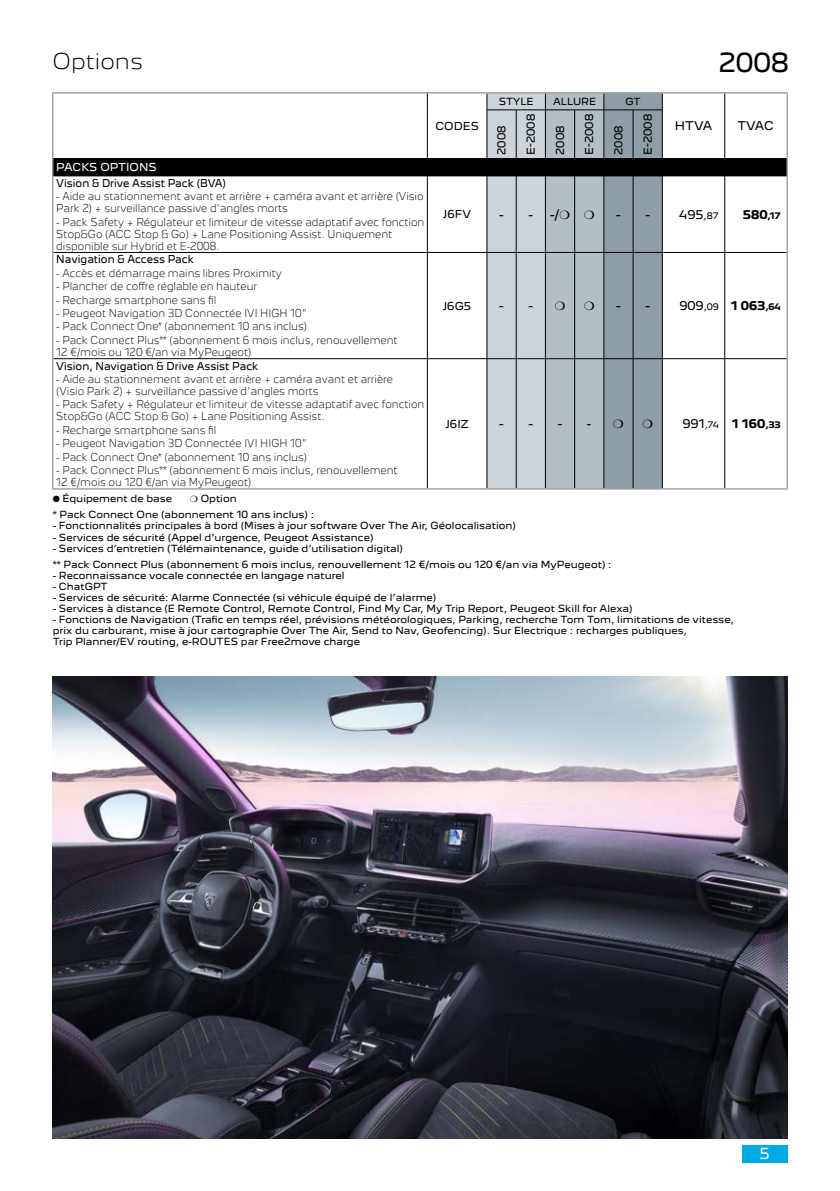
<style>
.page{position:relative;width:840px;height:1191px;background:#fff}
.page>*{position:absolute;margin:0;border:0;box-sizing:border-box;transform-origin:0 0}
.t1{font:24px "Peugeot New";color:#000}
.t2{font:300 20px "Peugeot New";color:#000}
.t3{font:14px "Peugeot New";color:#fff}
.t4{font:12px "Peugeot New";color:#000}
.t5{font:700 11px "Peugeot New";color:#000}
.t6{font:11px "Peugeot New";color:#000}
.t7{font:300 10px/12px "Peugeot New";color:#000;scale:.9 1}
.t8{font:10px "Peugeot New";color:#000;scale:.9 1}
.t9{font:10px "Peugeot New";color:#000}
.t10{font:10px "Peugeot New";color:#fff}
.t11{font:9px/16.6px "Peugeot New";color:#000}
.s1{font-size:8.2px}
.s2{font-weight:400}
.s3{font-weight:400;font-size:8.2px}
</style>
<div class="page">
<img style="left:52px;top:676px;width:734px;height:462px">
<div style="left:741px;top:1145px;width:46px;height:17px;background:#00aae5"></div>
<div style="left:53px;top:158px;width:733px;height:18px;background:#000"></div>
<hr style="left:427px;top:176px;width:1px;height:76px;background:#000">
<hr style="left:53px;top:252px;width:374px;height:1px;background:#000">
<hr style="left:427px;top:252px;width:59px;height:1px;background:#000">
<hr style="left:427px;top:253px;width:1px;height:105px;background:#000">
<hr style="left:53px;top:358px;width:374px;height:1px;background:#000">
<hr style="left:427px;top:358px;width:59px;height:1px;background:#000">
<hr style="left:427px;top:359px;width:1px;height:129px;background:#000">
<hr style="left:52px;top:92px;width:375px;height:2px;background:#9d9d9c">
<svg style="left:52px;top:94px;width:1px;height:16px"></svg>
<hr style="left:427px;top:92px;width:59px;height:2px;background:#9d9d9c">
<hr style="left:486px;top:92px;width:30px;height:2px;background:#9d9d9c">
<hr style="left:516px;top:92px;width:29px;height:2px;background:#9d9d9c">
<hr style="left:545px;top:92px;width:29px;height:2px;background:#9d9d9c">
<hr style="left:574px;top:92px;width:29px;height:2px;background:#9d9d9c">
<hr style="left:603px;top:92px;width:29px;height:2px;background:#9d9d9c">
<hr style="left:632px;top:92px;width:30px;height:2px;background:#9d9d9c">
<hr style="left:662px;top:92px;width:62px;height:2px;background:#9d9d9c">
<hr style="left:724px;top:92px;width:63px;height:2px;background:#9d9d9c">
<hr style="left:52px;top:110px;width:1px;height:48px;background:#9d9d9c">
<svg style="left:52px;top:158px;width:1px;height:18px"></svg>
<hr style="left:52px;top:176px;width:1px;height:76px;background:#9d9d9c">
<hr style="left:52px;top:252px;width:1px;height:107px;background:#9d9d9c">
<hr style="left:52px;top:359px;width:1px;height:129px;background:#9d9d9c">
<hr style="left:52px;top:488px;width:375px;height:1px;background:#9d9d9c">
<hr style="left:427px;top:488px;width:59px;height:1px;background:#9d9d9c">
<svg style="left:427px;top:94px;width:1px;height:16px"></svg>
<hr style="left:427px;top:110px;width:1px;height:48px;background:#000">
<svg style="left:486px;top:93px;width:301px;height:396px"></svg>
<h2 class="t2" style="left:52px;top:44px;width:92px">Options</h2>
<h1 class="t1" style="left:718px;top:42px;width:72px">2008</h1>
<p class="t10" style="left:56px;top:159px;width:102px">PACKS OPTIONS</p>
<p class="t8" style="left:56px;top:174px;width:190px">Vision &amp; Drive Assist Pack (BVA)</p>
<p class="t7" style="left:56px;top:189px;width:409px">- Aide au stationnement avant et arrière + caméra avant et arrière (Visio<br>Park 2) + surveillance passive d'angles morts</p>
<p class="t7" style="left:56px;top:215px;width:410px">- Pack Safety + Régulateur et limiteur de vitesse adaptatif avec fonction<br>Stop&amp;Go (ACC Stop &amp; Go) + Lane Positioning Assist. Uniquement disponible sur Hybrid et E-2008.</p>
<p class="t8" style="left:56px;top:251px;width:154px">Navigation &amp; Access Pack</p>
<p class="t7" style="left:56px;top:266px;width:252px">- Accès et démarrage mains libres Proximity</p>
<p class="t7" style="left:56px;top:279px;width:224px">- Plancher de coffre réglable en hauteur</p>
<p class="t7" style="left:56px;top:293px;width:179px">- Recharge smartphone sans fil</p>
<p class="t7" style="left:56px;top:306px;width:280px">- Peugeot Navigation 3D Connectée IVI HIGH 10"</p>
<p class="t7" style="left:56px;top:320px;width:280px">- Pack Connect One* (abonnement 10 ans inclus)</p>
<p class="t7" style="left:56px;top:333px;width:380px">- Pack Connect Plus** (abonnement 6 mois inclus, renouvellement<br>12 €/mois ou 120 €/an via MyPeugeot)</p>
<p class="t8" style="left:56px;top:357px;width:226px">Vision, Navigation &amp; Drive Assist Pack</p>
<p class="t7" style="left:56px;top:372px;width:375px">- Aide au stationnement avant et arrière + caméra avant et arrière (Visio Park 2) + surveillance passive d'angles morts</p>
<p class="t7" style="left:56px;top:397px;width:410px">- Pack Safety + Régulateur et limiteur de vitesse adaptatif avec fonction<br>Stop&amp;Go (ACC Stop &amp; Go) + Lane Positioning Assist.</p>
<p class="t7" style="left:56px;top:423px;width:179px">- Recharge smartphone sans fil</p>
<p class="t7" style="left:56px;top:436px;width:280px">- Peugeot Navigation 3D Connectée IVI HIGH 10"</p>
<p class="t7" style="left:56px;top:450px;width:280px">- Pack Connect One* (abonnement 10 ans inclus)</p>
<p class="t7" style="left:56px;top:463px;width:380px">- Pack Connect Plus** (abonnement 6 mois inclus, renouvellement<br>12 €/mois ou 120 €/an via MyPeugeot)</p>
<p class="t9" style="left:435px;top:117px;width:45px">CODES</p>
<p class="t11" style="left:498px;top:93px;width:36px">STYLE</p>
<p class="t11" style="left:552px;top:93px;width:45px">ALLURE</p>
<p class="t11" style="left:625px;top:93px;width:17px">GT</p>
<p class="t9" style="left:493px;top:155px;width:31px;rotate:-90deg">2008</p>
<p class="t9" style="left:522px;top:155px;width:42px;rotate:-90deg">E-2008</p>
<p class="t9" style="left:551px;top:155px;width:31px;rotate:-90deg">2008</p>
<p class="t9" style="left:580px;top:155px;width:42px;rotate:-90deg">E-2008</p>
<p class="t9" style="left:610px;top:155px;width:31px;rotate:-90deg">2008</p>
<p class="t9" style="left:639px;top:155px;width:42px;rotate:-90deg">E-2008</p>
<p class="t6" style="left:674px;top:117px;width:39px">HTVA</p>
<p class="t6" style="left:737px;top:117px;width:38px">TVAC</p>
<p class="t9" style="left:443px;top:206px;width:29px">J6FV</p>
<p class="t4" style="left:499px;top:204px;width:35px">- -</p>
<p class="t4" style="left:549px;top:204px;width:11px">-/</p>
<p class="t4" style="left:616px;top:204px;width:35px">- -</p>
<p class="t6" style="left:679px;top:205px;width:41px">495<span class="s1">,87</span></p>
<p class="t5" style="left:742px;top:205px;width:40px">580<span class="s1">,17</span></p>
<p class="t9" style="left:443px;top:297px;width:30px">J6G5</p>
<p class="t4" style="left:499px;top:296px;width:35px">- -</p>
<p class="t4" style="left:616px;top:296px;width:35px">- -</p>
<p class="t5" style="left:679px;top:296px;width:103px"><span class="s2">909</span><span class="s3">,09</span> 1 063<span class="s1">,64</span></p>
<p class="t9" style="left:445px;top:415px;width:24px">J6IZ</p>
<p class="t4" style="left:499px;top:414px;width:35px">- -</p>
<p class="t4" style="left:557px;top:414px;width:35px">- -</p>
<p class="t5" style="left:682px;top:414px;width:100px"><span class="s2">991</span><span class="s3">,74</span> 1 160<span class="s1">,33</span></p>
<p class="t11" style="left:53px;top:489px;width:121px">● Équipement de base</p>
<p class="t11" style="left:53px;top:489px;width:263px;text-indent:148px">Option<br>* Pack Connect One (abonnement 10 ans inclus) :</p>
<p class="t11" style="left:53px;top:517px;width:464px">- Fonctionnalités principales à bord (Mises à jour software Over The Air, Géolocalisation)</p>
<p class="t11" style="left:53px;top:528px;width:322px">- Services de sécurité (Appel d’urgence, Peugeot Assistance)</p>
<p class="t11" style="left:53px;top:539px;width:560px">- Services d’entretien (Télémaintenance, guide d’utilisation digital)<br>** Pack Connect Plus (abonnement 6 mois inclus, renouvellement 12 €/mois ou 120 €/an via MyPeugeot) :</p>
<p class="t11" style="left:53px;top:566px;width:293px">- Reconnaissance vocale connectée en langage naturel</p>
<p class="t11" style="left:53px;top:577px;width:56px">- ChatGPT</p>
<p class="t11" style="left:53px;top:588px;width:385px">- Services de sécurité: Alarme Connectée (si véhicule équipé de l’alarme)</p>
<p class="t11" style="left:53px;top:599px;width:581px">- Services à distance (E Remote Control, Remote Control, Find My Car, My Trip Report, Peugeot Skill for Alexa)</p>
<p class="t11" style="left:53px;top:613px;width:682px;line-height:11px">- Fonctions de Navigation (Trafic en temps réel, prévisions météorologiques, Parking, recherche Tom Tom, limitations de vitesse, prix du carburant, mise à jour cartographie Over The Air, Send to Nav, Geofencing). Sur Electrique : recharges publiques,<br>Trip Planner/EV routing, e-ROUTES par Free2move charge</p>
<h3 class="t3" style="left:759px;top:1142px;width:12px">5</h3>
</div>
